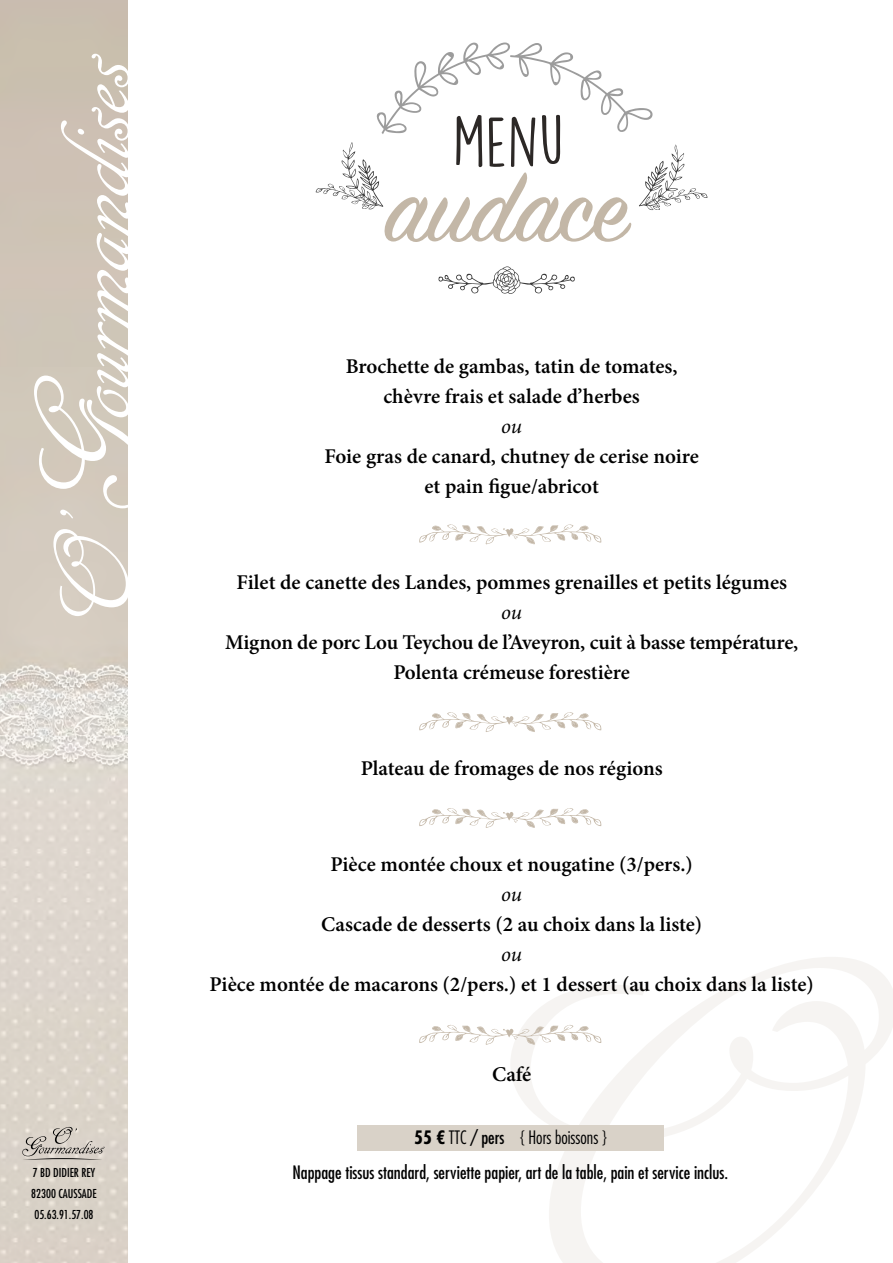
<style>
.page{position:relative;width:893px;height:1263px;background:#fff}
.page>*{position:absolute;margin:0;border:0;box-sizing:border-box;transform-origin:0 0}
.t1{font:108px "Sign Painter House Script";color:#c3b7a7}
.t2{font:66px "DK Lemon Yellow Sun";color:#2c2826}
.t3{font:600 21px "Minion Pro";color:#000}
.t4{font:italic 21px "Minion Pro";letter-spacing:-.01em;color:#000}
.t5{font:condensed 18px "Futura Std";color:#000}
.t6{font:300 condensed 18px "Futura Std";color:#000}
.t7{font:condensed 12px "Futura Std";color:#000}
.s1{font-weight:700}
.s2{font-weight:400}
</style>
<div class="page">
<img style="left:0;top:0;width:128px;height:1263px">
<svg style="left:53px;top:529px;width:75px;height:87px"></svg>
<svg style="left:34px;top:54px;width:94px;height:464px;background:#d4cbbf"></svg>
<svg style="left:511px;top:957px;width:382px;height:306px"></svg>
<svg style="left:316px;top:142px;width:67px;height:68px"></svg>
<svg style="left:639px;top:144px;width:68px;height:66px"></svg>
<svg style="left:438px;top:266px;width:137px;height:28px"></svg>
<svg style="left:377px;top:43px;width:276px;height:91px"></svg>
<div style="left:358px;top:1125px;width:306px;height:26px;background:#d9d2c8"></div>
<svg style="left:419px;top:524px;width:182px;height:20px"></svg>
<svg style="left:419px;top:712px;width:182px;height:20px"></svg>
<svg style="left:419px;top:808px;width:182px;height:20px"></svg>
<svg style="left:419px;top:1024px;width:182px;height:21px"></svg>
<svg style="left:22px;top:1127px;width:82px;height:33px;background:#c0bab2"></svg>
<p class="t7" style="left:33px;top:1165px;width:64px">7 BD DIDIER REY</p>
<p class="t7" style="left:31px;top:1186px;width:67px">82300 CAUSSADE</p>
<p class="t7" style="left:34px;top:1207px;width:61px">05.63.91.57.08</p>
<p class="t2" style="left:453px;top:101px;width:112px">MENU</p>
<p class="t1" style="left:384px;top:142px;width:244px">audace</p>
<p class="t3" style="left:346px;top:351px;width:333px">Brochette de gambas, tatin de tomates,</p>
<p class="t3" style="left:383px;top:381px;width:258px">chèvre frais et salade d’herbes</p>
<p class="t4" style="left:501px;top:412px;width:22px">ou</p>
<p class="t3" style="left:324px;top:441px;width:376px">Foie gras de canard, chutney de cerise noire</p>
<p class="t3" style="left:424px;top:471px;width:176px">et pain figue/abricot</p>
<p class="t3" style="left:236px;top:567px;width:552px">Filet de canette des Landes, pommes grenailles et petits légumes</p>
<p class="t4" style="left:501px;top:598px;width:22px">ou</p>
<p class="t3" style="left:225px;top:627px;width:575px">Mignon de porc Lou Teychou de l’Aveyron, cuit à basse température,</p>
<p class="t3" style="left:393px;top:657px;width:238px">Polenta crémeuse forestière</p>
<p class="t3" style="left:361px;top:753px;width:303px">Plateau de fromages de nos régions</p>
<p class="t3" style="left:330px;top:849px;width:364px">Pièce montée choux et nougatine (3/pers.)</p>
<p class="t4" style="left:501px;top:880px;width:22px">ou</p>
<p class="t3" style="left:321px;top:909px;width:383px">Cascade de desserts (2 au choix dans la liste)</p>
<p class="t4" style="left:501px;top:940px;width:22px">ou</p>
<p class="t3" style="left:209px;top:969px;width:606px">Pièce montée de macarons (2/pers.) et 1 dessert (au choix dans la liste)</p>
<p class="t3" style="left:492px;top:1059px;width:41px">Café</p>
<p class="t6" style="left:414px;top:1127px;width:195px"><span class="s1">55 €</span> TTC <span class="s2">/ pers</span> { Hors boissons }</p>
<p class="t5" style="left:292px;top:1161px;width:437px">Nappage tissus standard, serviette papier, art de la table, pain et service inclus.</p>
</div>
